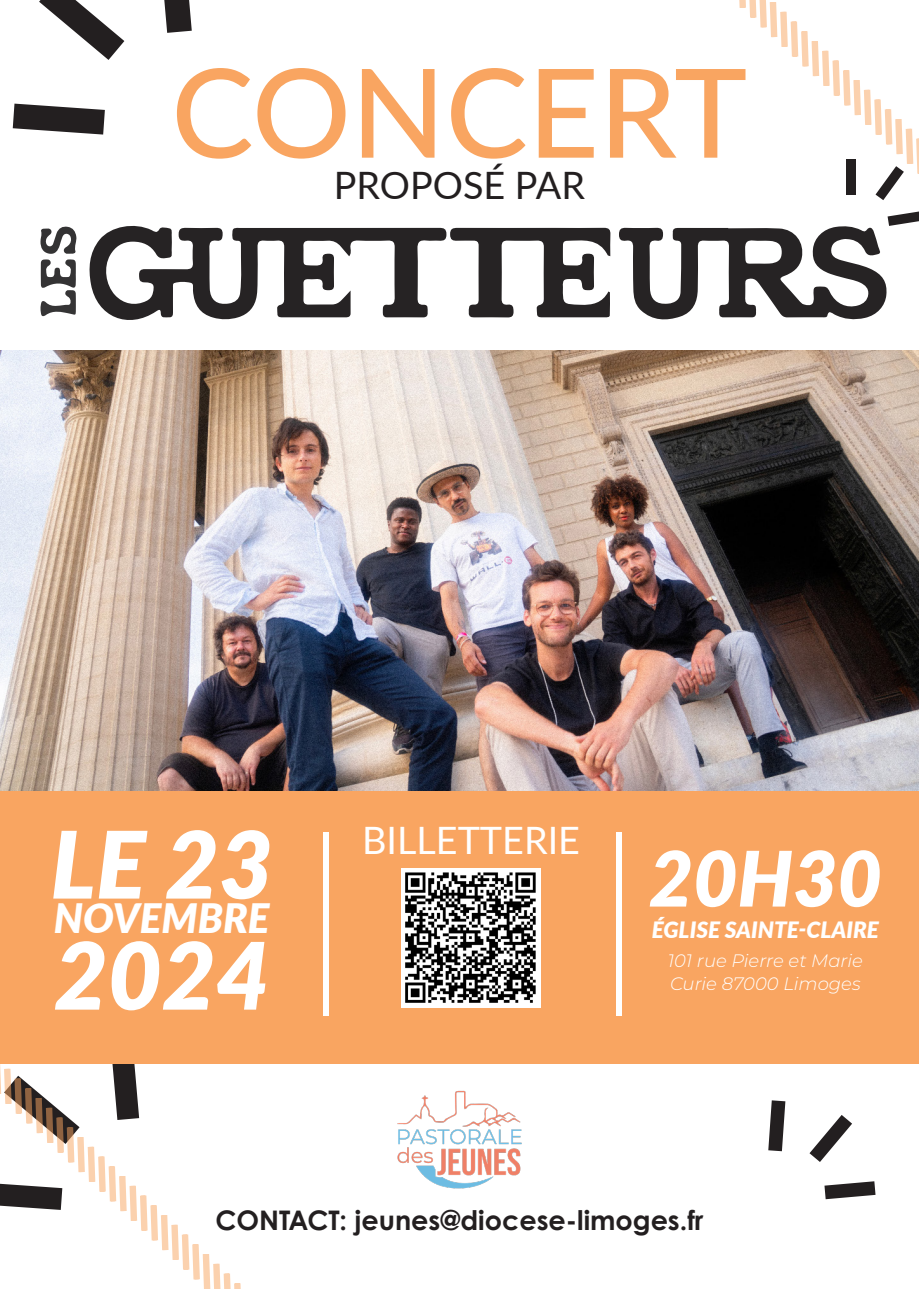
<style>
.page{position:relative;width:919px;height:1289px;background:#fff}
.page>*{position:absolute;margin:0;border:0;box-sizing:border-box;transform-origin:0 0}
.t1{font:500 123.45px "Lato";color:#f9a561}
.t2{font:italic 900 93px "Lato";color:#fff}
.t3{font:italic 900 76.5px "Lato";color:#fff}
.t4{font:italic 900 40.5px "Lato";color:#fff}
.t5{font:37.8px "Lato";color:#fff}
.t6{font:37.8px "Lato";color:#231f20}
.t7{font:700 27px "Century Gothic Pro";color:#231f20}
.t8{font:italic 900 22.5px "Lato";color:#fff}
.t9{font:italic 300 18px/22.5px "Montserrat";color:#fff}
</style>
<div class="page">
<div style="left:0;top:790px;width:918px;height:273px;background:#f9a561"></div>
<img style="left:0;top:350px;width:918px;height:440px">
<svg style="left:13px;top:104px;width:92px;height:30px"></svg>
<svg style="left:39px;top:0;width:85px;height:60px"></svg>
<svg style="left:164px;top:0;width:28px;height:33px"></svg>
<svg style="left:768px;top:1100px;width:17px;height:51px"></svg>
<svg style="left:809px;top:1115px;width:43px;height:46px"></svg>
<svg style="left:824px;top:1181px;width:51px;height:18px"></svg>
<div style="left:323px;top:832px;width:6px;height:183px;background:#fff"></div>
<div style="left:615px;top:832px;width:6px;height:183px;background:#fff"></div>
<img style="left:401px;top:868px;width:139px;height:139px">
<img style="left:486px;top:1103px;width:36px;height:79px">
<svg style="left:599px;top:0;width:319px;height:384px"></svg>
<svg style="left:0;top:985px;width:486px;height:303px"></svg>
<svg style="left:89px;top:222px;width:521px;height:108px"></svg>
<svg style="left:40px;top:226px;width:37px;height:91px"></svg>
<svg style="left:619px;top:211px;width:299px;height:110px"></svg>
<p class="t1" style="left:171px;top:24px;width:577px">CONCERT</p>
<p class="t6" style="left:334px;top:159px;width:252px">PROPOSÉ PAR</p>
<p class="t2" style="left:51px;top:794px;width:224px">LE 23</p>
<p class="t4" style="left:54px;top:887px;width:217px">NOVEMBRE</p>
<p class="t2" style="left:54px;top:905px;width:217px">2024</p>
<p class="t5" style="left:362px;top:813px;width:219px">BILLETTERIE</p>
<p class="t3" style="left:648px;top:821px;width:234px">20H30</p>
<p class="t8" style="left:651px;top:913px;width:229px">ÉGLISE SAINTE-CLAIRE</p>
<p class="t9" style="left:667px;top:948px;width:197px">101 rue Pierre et Marie<br>Curie 87000 Limoges</p>
<p class="t7" style="left:215px;top:1203px;width:489px">CONTACT: jeunes@diocese-limoges.fr</p>
</div>
